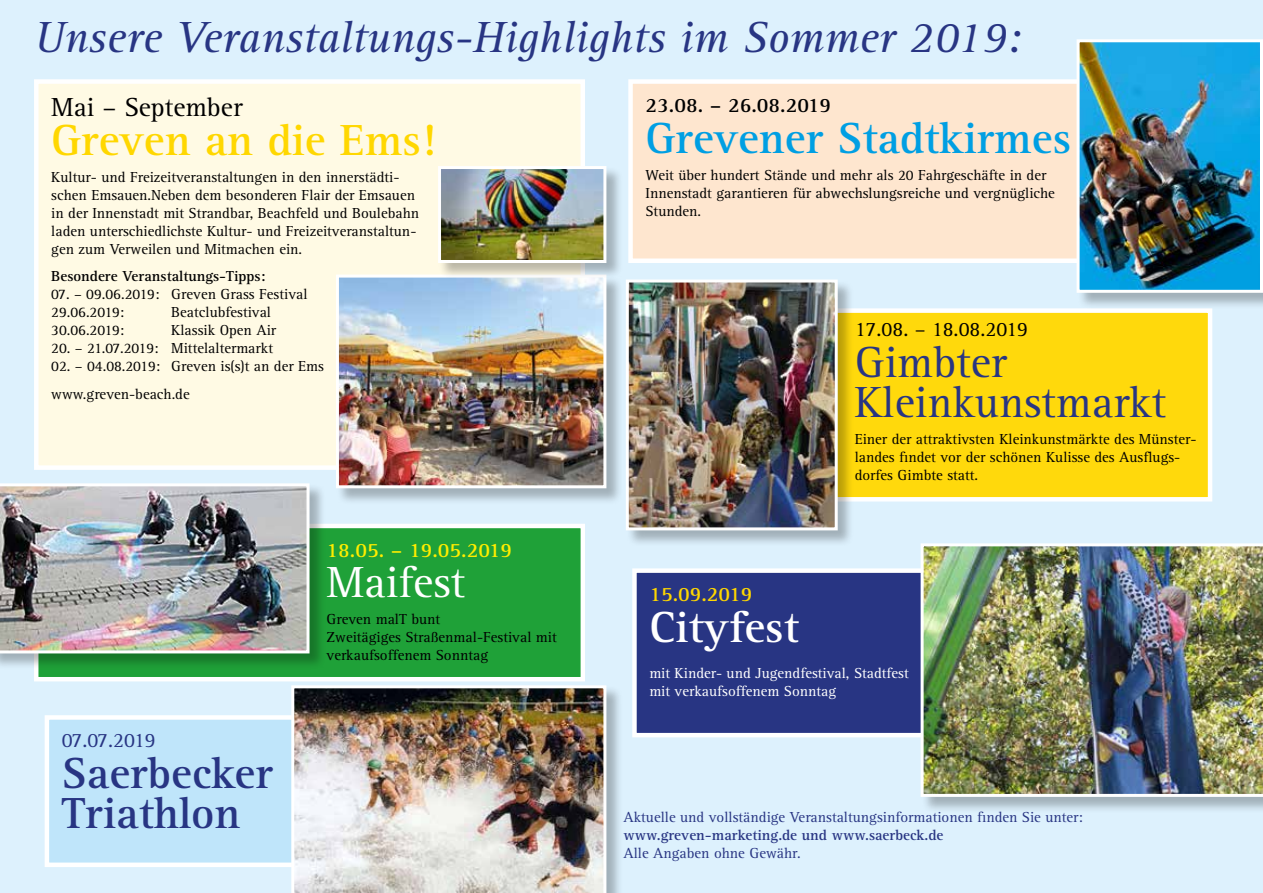
<style>
.page{position:relative;width:1263px;height:893px;background:#ddf1fd}
.page>*{position:absolute;margin:0;border:0;box-sizing:border-box;transform-origin:0 0}
.t1{font:italic 45px "Rotis Serif";color:#283583}
.t2{font:45px/40.5px "Rotis Serif";color:#283583}
.t3{font:700 45px/40.5px "Rotis Serif";color:#283583}
.t4{font:700 45px "Rotis Serif";color:#009fe3}
.t5{font:700 45px "Rotis Serif";color:#ffd700}
.t6{font:700 45px "Rotis Serif";color:#fff}
.t7{font:45px "Rotis Serif";color:#fff}
.t8{font:27px "Rotis Serif";color:#000}
.t9{font:700 21px "Rotis Serif";color:#ffed00}
.t10{font:700 21px "Rotis Serif";color:#000}
.t11{font:21px "Rotis Serif";color:#000}
.t12{font:700 21px "Rotis Serif";color:#ffd700}
.t13{font:21px "Rotis Serif";letter-spacing:-.055em;color:#283583}
.t14{font:15px/18px "Rotis Serif";color:#000}
.t15{font:15px "Rotis Serif";color:#283583}
.t16{font:15px/18px "Rotis Serif";color:#fff}
.t17{font:700 15px "Rotis Serif";color:#283583}
.t18{font:700 15px "Rotis Serif";color:#000}
</style>
<div class="page">
<div style="left:36px;top:82px;width:547px;height:386px;background:#fffae4"></div>
<div style="left:34px;top:79px;width:551px;height:391px;border:4px solid #fff"></div>
<div style="left:36px;top:526px;width:547px;height:153px;background:#1fa138"></div>
<div style="left:34px;top:524px;width:551px;height:157px;border:4px solid #fff"></div>
<div style="left:634px;top:571px;width:573px;height:164px;background:#283583"></div>
<div style="left:632px;top:568px;width:577px;height:169px;border:4px solid #fff"></div>
<div style="left:47px;top:717px;width:544px;height:148px;background:#bfe5fa"></div>
<div style="left:45px;top:715px;width:548px;height:152px;border:4px solid #fff"></div>
<div style="left:630px;top:82px;width:467px;height:179px;background:#fee6cf"></div>
<div style="left:628px;top:79px;width:471px;height:184px;border:4px solid #fff"></div>
<div style="left:631px;top:311px;width:579px;height:188px;background:#ffd90c"></div>
<div style="left:629px;top:308px;width:583px;height:194px;border:4px solid #fff"></div>
<div style="left:336px;top:275px;width:287px;height:230px;background:#000;opacity:.27"></div>
<img style="left:340px;top:279px;width:262px;height:205px">
<div style="left:336px;top:275px;width:270px;height:213px;border:3px solid #fff"></div>
<div style="left:292px;top:686px;width:331px;height:207px;background:#000;opacity:.27"></div>
<img style="left:291px;top:685px;width:315px;height:208px">
<div style="left:0;top:484px;width:326px;height:186px;background:#000;opacity:.27"></div>
<img style="left:0;top:483px;width:309px;height:170px">
<div style="left:626px;top:280px;width:228px;height:267px;background:#000;opacity:.27"></div>
<img style="left:630px;top:283px;width:204px;height:243px">
<div style="left:626px;top:279px;width:212px;height:251px;border:3px solid #fff"></div>
<div style="left:1077px;top:40px;width:186px;height:270px;background:#000;opacity:.27"></div>
<img style="left:1080px;top:43px;width:179px;height:246px">
<div style="left:1076px;top:39px;width:187px;height:254px;border:3px solid #fff"></div>
<div style="left:921px;top:544px;width:342px;height:270px;background:#000;opacity:.27"></div>
<img style="left:921px;top:543px;width:342px;height:254px">
<div style="left:438px;top:166px;width:185px;height:114px;background:#000;opacity:.27"></div>
<img style="left:442px;top:170px;width:160px;height:89px">
<div style="left:438px;top:166px;width:168px;height:97px;border:3px solid #fff"></div>
<h1 class="t1" style="left:34px;top:12px;width:988px">Unsere Veranstaltungs-Highlights im Sommer 2019:</h1>
<h2 class="t8" style="left:51px;top:91px;width:193px">Mai – September</h2>
<h1 class="t5" style="left:51px;top:113px;width:386px">Greven an die Ems!</h1>
<p class="t14" style="left:51px;top:168px;width:369px">Kultur- und Freizeitveranstaltungen in den innerstädti&shy;schen Emsauen.Neben dem besonderen Flair der Emsauen in der Innenstadt mit Strandbar, Beachfeld und Boulebahn laden unterschiedlichste Kultur- und Freizeitveranstaltun&shy;gen zum Verweilen und Mitmachen ein.</p>
<p class="t18" style="left:51px;top:267px;width:216px">Besondere Veranstaltungs-Tipps:</p>
<p class="t14" style="left:51px;top:285px;width:258px">07. – 09.06.2019: Greven Grass Festival<br>29.06.2019:</p>
<h3 class="t10" style="left:645px;top:93px;width:187px">23.08. – 26.08.2019</h3>
<h1 class="t4" style="left:645px;top:112px;width:427px">Grevener Stadtkirmes</h1>
<p class="t14" style="left:645px;top:166px;width:411px">Weit über hundert Stände und mehr als 20 Fahrgeschäfte in der<br>Innenstadt garantieren für abwechslungsreiche und vergnügliche<br>Stunden.</p>
<p class="t14" style="left:171px;top:303px;width:101px">Beatclubfestival</p>
<p class="t14" style="left:51px;top:321px;width:75px">30.06.2019:</p>
<p class="t14" style="left:171px;top:321px;width:106px">Klassik Open Air</p>
<p class="t14" style="left:51px;top:339px;width:223px">20. – 21.07.2019: Mittelaltermarkt</p>
<p class="t14" style="left:51px;top:352px;width:274px;line-height:28.8px">02. – 04.08.2019: Greven is(s)t an der Ems www.greven-beach.de</p>
<h3 class="t13" style="left:62px;top:728px;width:95px">07.07.2019</h3>
<h1 class="t3" style="left:62px;top:753px;width:212px">Saerbecker<br>Triathlon</h1>
<h3 class="t9" style="left:327px;top:537px;width:187px">18.05. – 19.05.2019</h3>
<h1 class="t7" style="left:327px;top:557px;width:140px">Maifest</h1>
<p class="t14" style="left:327px;top:611px;width:232px">Greven malT bunt<br>Zweitägiges Straßenmal-Festival mit verkaufsoffenem Sonntag</p>
<h3 class="t11" style="left:855px;top:317px;width:175px">17.08. – 18.08.2019</h3>
<h1 class="t2" style="left:855px;top:343px;width:313px">Gimbter<br>Kleinkunstmarkt</h1>
<p class="t14" style="left:855px;top:431px;width:343px">Einer der attraktivsten Kleinkunstmärkte des Münster&shy;landes findet vor der schönen Kulisse des Ausflugs&shy;dorfes Gimbte statt.</p>
<h3 class="t12" style="left:649px;top:582px;width:105px">15.09.2019</h3>
<h1 class="t6" style="left:649px;top:600px;width:151px">Cityfest</h1>
<p class="t16" style="left:649px;top:664px;width:261px">mit Kinder- und Jugendfestival, Stadtfest mit verkaufsoffenem Sonntag</p>
<p class="t15" style="left:623px;top:809px;width:461px">Aktuelle und vollständige Veranstaltungsinformationen finden Sie unter:</p>
<p class="t17" style="left:623px;top:827px;width:322px">www.greven-marketing.de und www.saerbeck.de</p>
<p class="t15" style="left:623px;top:845px;width:179px">Alle Angaben ohne Gewähr.</p>
</div>
